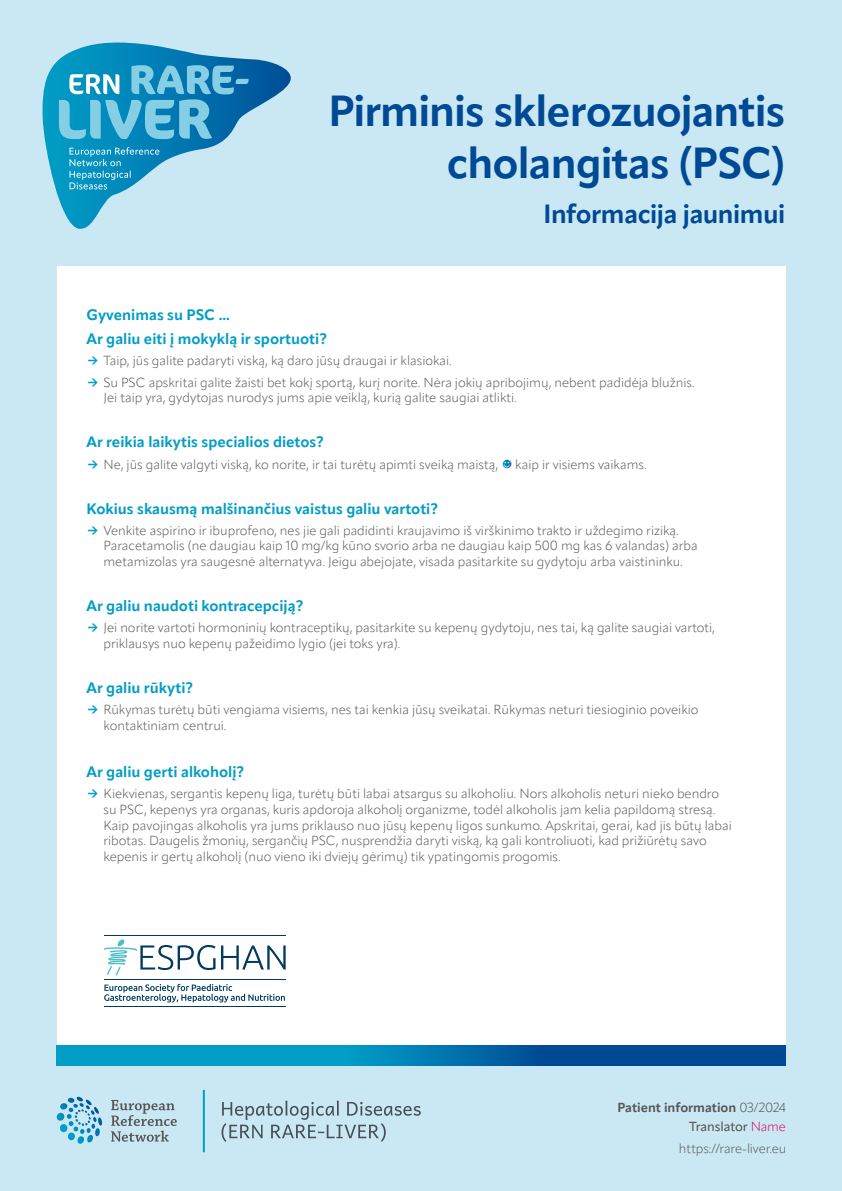
<style>
.page{position:relative;width:842px;height:1191px;background:#cae8f3}
.page>*{position:absolute;margin:0;border:0;box-sizing:border-box;transform-origin:0 0}
.t1{font:700 43px/51.6px "Apparat";letter-spacing:-.02em;color:#004994;text-align:right}
.t2{font:700 26px "Apparat";letter-spacing:-.015em;color:#004994}
.t3{font:700 15px/23.7px "Apparat";color:#009dc5}
.t4{font:300 13px/15.6px "Apparat";color:#575756}
.t5{font:700 13px/19px "Apparat";letter-spacing:-.005em;color:#575756;text-align:right}
.s1{font-weight:700;color:#009dc5}
.s2{font-weight:300}
.s3{font-weight:500}
.s4{font-weight:300;color:#e6006d}
</style>
<div class="page">
<div style="left:57px;top:266px;width:728px;height:793px;background:#fff"></div>
<svg style="left:57px;top:1046px;width:728px;height:19px;background:#0076ae"></svg>
<svg style="left:43px;top:43px;width:248px;height:186px"></svg>
<svg style="left:59px;top:65px;width:190px;height:74px;background:#40a3ca"></svg>
<svg style="left:70px;top:147px;width:89px;height:42px;background:#34a3ca"></svg>
<img style="left:221px;top:1106px;width:200px;height:30px">
<img style="left:222px;top:1100px;width:141px;height:15px">
<img style="left:222px;top:1123px;width:164px;height:19px">
<svg style="left:111px;top:1100px;width:66px;height:41px"></svg>
<svg style="left:57px;top:1096px;width:45px;height:48px"></svg>
<hr style="left:203px;top:1089px;width:2px;height:63px;background:#009dc5">
<hr style="left:104px;top:979px;width:182px;height:1px;background:#003b5c">
<hr style="left:104px;top:935px;width:182px;height:1px;background:#003b5c">
<svg style="left:103px;top:939px;width:183px;height:36px"></svg>
<hr style="left:104px;top:1006px;width:182px;height:1px;background:#003b5c">
<svg style="left:104px;top:983px;width:181px;height:19px"></svg>
<svg style="left:502px;top:459px;width:10px;height:10px"></svg>
<h1 class="t1" style="left:328px;top:85px;width:458px">Pirminis sklerozuojantis cholangitas (PSC)</h1>
<h2 class="t2" style="left:543px;top:198px;width:243px">Informacija jaunimui</h2>
<p class="t3" style="left:86px;top:303px;width:242px">Gyvenimas su PSC ...<br>Ar galiu eiti į mokyklą ir sportuoti?</p>
<p class="t4" style="left:86px;top:353px;width:367px"><span class="s1">→</span> Taip, jūs galite padaryti viską, ką daro jūsų draugai ir klasiokai.</p>
<p class="t4" style="left:103px;top:374px;width:593px;text-indent:-17px"><span class="s1">→</span> Su PSC apskritai galite žaisti bet kokį sportą, kurį norite. Nėra jokių apribojimų, nebent padidėja blužnis.<br>Jei taip yra, gydytojas nurodys jums apie veiklą, kurią galite saugiai atlikti.</p>
<p class="t3" style="left:86px;top:430px;width:239px">Ar reikia laikytis specialios dietos?</p>
<p class="t4" style="left:86px;top:456px;width:413px"><span class="s1">→</span> Ne, jūs galite valgyti viską, ko norite, ir tai turėtų apimti sveiką maistą,</p>
<p class="t4" style="left:515px;top:456px;width:133px">kaip ir visiems vaikams.</p>
<p class="t3" style="left:86px;top:496px;width:353px">Kokius skausmą malšinančius vaistus galiu vartoti?</p>
<p class="t4" style="left:103px;top:522px;width:596px;text-indent:-17px"><span class="s1">→</span> Venkite aspirino ir ibuprofeno, nes jie gali padidinti kraujavimo iš virškinimo trakto ir uždegimo riziką.<br>Paracetamolis (ne daugiau kaip 10 mg/kg kūno svorio arba ne daugiau kaip 500 mg kas 6 valandas) arba metamizolas yra saugesnė alternatyva. Jeigu abejojate, visada pasitarkite su gydytoju arba vaistininku.</p>
<p class="t3" style="left:86px;top:594px;width:219px">Ar galiu naudoti kontracepciją?</p>
<p class="t4" style="left:103px;top:620px;width:613px;text-indent:-17px"><span class="s1">→</span> Jei norite vartoti hormoninių kontraceptikų, pasitarkite su kepenų gydytoju, nes tai, ką galite saugiai vartoti, priklausys nuo kepenų pažeidimo lygio (jei toks yra).</p>
<p class="t3" style="left:86px;top:675px;width:108px">Ar galiu rūkyti?</p>
<p class="t4" style="left:103px;top:702px;width:597px;text-indent:-17px"><span class="s1">→</span> Rūkymas turėtų būti vengiama visiems, nes tai kenkia jūsų sveikatai. Rūkymas neturi tiesioginio poveikio kontaktiniam centrui.</p>
<p class="t3" style="left:86px;top:760px;width:159px">Ar galiu gerti alkoholį?</p>
<p class="t4" style="left:103px;top:786px;width:630px;text-indent:-17px"><span class="s1">→</span> Kiekvienas, sergantis kepenų liga, turėtų būti labai atsargus su alkoholiu. Nors alkoholis neturi nieko bendro su PSC, kepenys yra organas, kuris apdoroja alkoholį organizme, todėl alkoholis jam kelia papildomą stresą.<br>Kaip pavojingas alkoholis yra jums priklauso nuo jūsų kepenų ligos sunkumo. Apskritai, gerai, kad jis būtų labai ribotas. Daugelis žmonių, sergančių PSC, nusprendžia daryti viską, ką gali kontroliuoti, kad prižiūrėtų savo kepenis ir gertų alkoholį (nuo vieno iki dviejų gėrimų) tik ypatingomis progomis.</p>
<p class="t5" style="left:617px;top:1098px;width:170px">Patient information <span class="s2">03/2024<br></span><span class="s3">Translator</span> <span class="s4">Name</span></p>
<p class="t4" style="left:679px;top:1141px;width:109px">https://rare-liver.eu</p>
</div>
